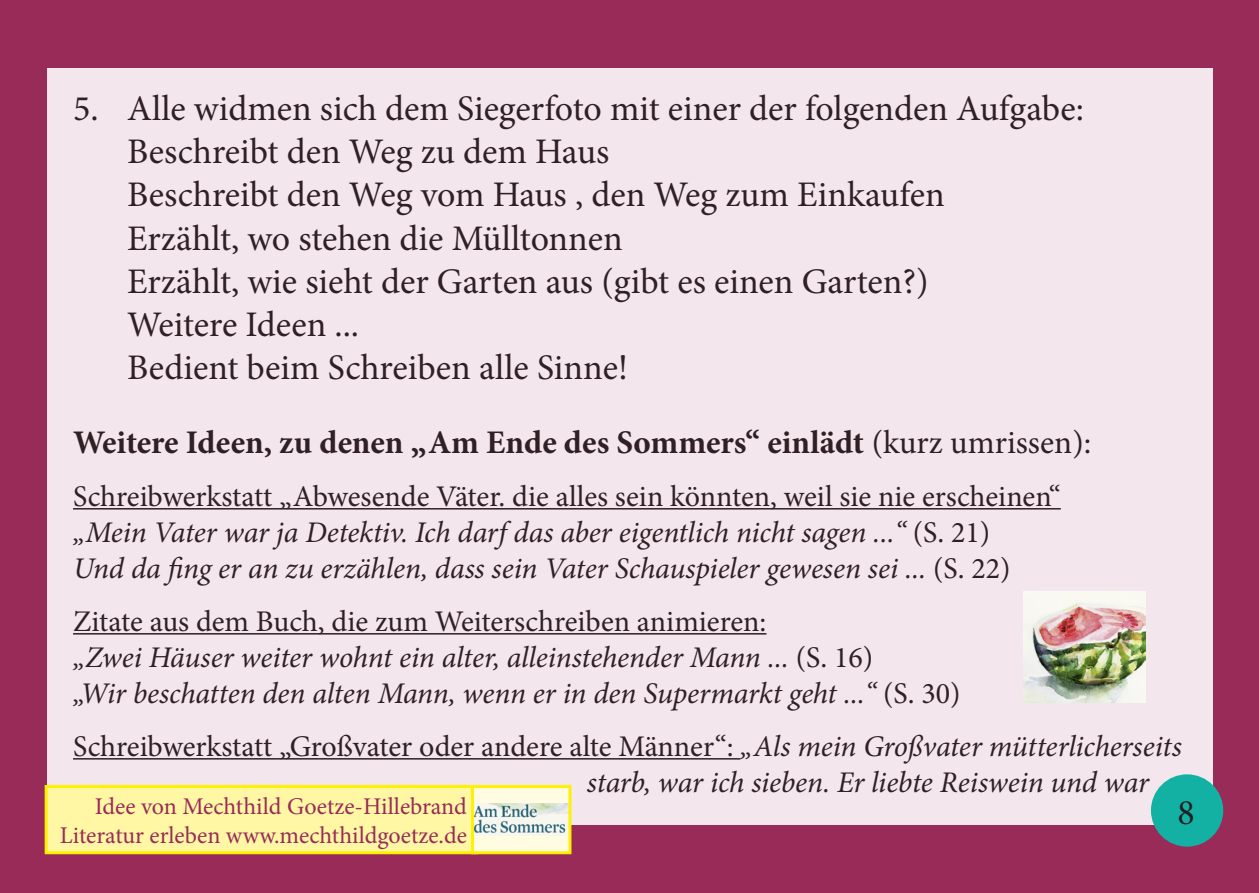
<style>
.page{position:relative;width:1259px;height:893px;background:#982b58}
.page>*{position:absolute;margin:0;border:0;box-sizing:border-box;transform-origin:0 0}
.t1{font:36px/43.2px "Minion Pro";color:#231f20}
.t2{font:700 33px "Minion Pro";color:#231f20}
.t3{font:italic 30px/36px "Minion Pro";letter-spacing:-.005em;color:#231f20}
.t4{font:24px/28.8px "Minion Pro";color:#982b58;text-align:right}
.s1{font-weight:400}
.s2{font-style:normal}
</style>
<div class="page">
<div style="left:48px;top:68px;width:1165px;height:757px;background:#f3e6ec"></div>
<hr style="left:73px;top:508px;width:987px;height:2px;background:#231f20">
<hr style="left:73px;top:633px;width:693px;height:2px;background:#231f20">
<hr style="left:73px;top:758px;width:667px;height:2px;background:#231f20">
<div style="left:46px;top:786px;width:431px;height:67px;background:#fff7a4"></div>
<div style="left:45px;top:785px;width:433px;height:69px;border:3px solid #fff101"></div>
<div style="left:472px;top:786px;width:98px;height:67px;background:#fffce1"></div>
<img style="left:475px;top:803px;width:92px;height:33px">
<div style="left:471px;top:785px;width:100px;height:69px;border:3px solid #fff101"></div>
<div style="left:1152px;top:776px;width:69px;height:69px;background:#13b1a4;border-radius:50%"></div>
<div style="left:1151px;top:774px;width:72px;height:73px;border:3px solid #13b1a4;border-radius:50%"></div>
<img style="left:1023px;top:592px;width:122px;height:110px">
<p class="t1" style="left:127px;top:87px;width:958px;text-indent:-54px">5. Alle widmen sich dem Siegerfoto mit einer der folgenden Aufgabe:<br>Beschreibt den Weg zu dem Haus<br>Beschreibt den Weg vom Haus , den Weg zum Einkaufen<br>Erzählt, wo stehen die Mülltonnen<br>Erzählt, wie sieht der Garten aus (gibt es einen Garten?)<br>Weitere Ideen ...<br>Bedient beim Schreiben alle Sinne!</p>
<p class="t2" style="left:73px;top:419px;width:1019px">Weitere Ideen, zu denen „Am Ende des Sommers“ einlädt <span class="s1">(kurz umrissen):</span></p>
<p class="t3" style="left:73px;top:478px;width:989px"><span class="s2">Schreibwerkstatt „Abwesende Väter. die alles sein könnten, weil sie nie erscheinen“ </span>„Mein Vater war ja Detektiv. Ich darf das aber eigentlich nicht sagen ...“ <span class="s2">(S. 21)<br></span>Und da fing er an zu erzählen, dass sein Vater Schauspieler gewesen sei ... <span class="s2">(S. 22)</span></p>
<p class="t3" style="left:73px;top:603px;width:889px"><span class="s2">Zitate aus dem Buch, die zum Weiterschreiben animieren:<br></span>„Zwei Häuser weiter wohnt ein alter, alleinstehender Mann ... <span class="s2">(S. 16)<br></span>„Wir beschatten den alten Mann, wenn er in den Supermarkt geht ...“ <span class="s2">(S. 30)</span></p>
<p class="t3" style="left:587px;top:728px;width:596px;text-indent:-514px"><span class="s2">Schreibwerkstatt „Großvater oder andere alte Männer“:</span> „Als mein Großvater mütterlicherseits starb, war ich sieben. Er liebte Reiswein und war</p>
<p class="t4" style="left:60px;top:792px;width:409px">Idee von Mechthild Goetze-Hillebrand<br>Literatur erleben www.mechthildgoetze.de</p>
<p class="t1" style="left:1177px;top:791px;width:19px">8</p>
</div>
